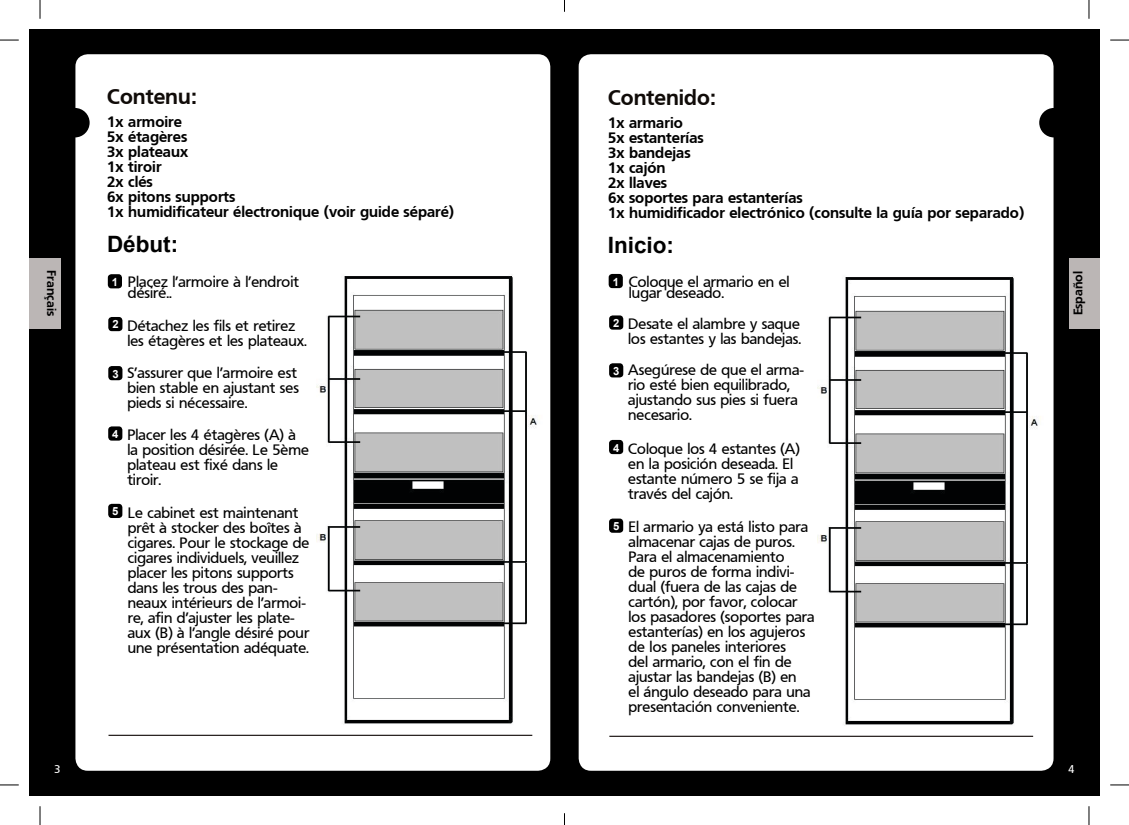
<style>
.page{position:relative;width:1129px;height:825px;background:#fff}
.page>*{position:absolute;margin:0;border:0;box-sizing:border-box;transform-origin:0 0}
.t1{font:700 22.5px "Arial";color:#000}
.t2{font:700 21.25px "Frutiger BQ";color:#100b08}
.t3{font:15px/15px "Frutiger BQ";color:#000}
.t4{font:700 15px/15px "Frutiger BQ";color:#000}
.t5{font:700 12.5px "Frutiger BQ";color:#000}
.t6{font:700 11.25px "Arial";color:#fff}
.t7{font:11.25px "Frutiger BQ";color:#fff}
</style>
<div class="page">
<div style="left:29px;top:29px;width:1070px;height:766px;background:#000"></div>
<div style="left:75px;top:54px;width:475px;height:716px;background:#fff;border-radius:12px"></div>
<div style="left:60px;top:108px;width:30px;height:29px;background:#000;border-radius:50%"></div>
<div style="left:579px;top:54px;width:474px;height:716px;background:#fff;border-radius:12px"></div>
<div style="left:1039px;top:108px;width:30px;height:29px;background:#000;border-radius:50%"></div>
<div style="left:29px;top:257px;width:31px;height:71px;background:#bbb6b5"></div>
<div style="left:1069px;top:257px;width:30px;height:71px;background:#bbb6b5"></div>
<img style="left:317px;top:276px;width:223px;height:448px">
<div style="left:108px;top:274px;width:14px;height:14px;background:#000;border-radius:4px"></div>
<div style="left:108px;top:317px;width:14px;height:14px;background:#000;border-radius:4px"></div>
<div style="left:108px;top:366px;width:14px;height:14px;background:#000;border-radius:4px"></div>
<div style="left:108px;top:426px;width:14px;height:14px;background:#000;border-radius:4px"></div>
<div style="left:108px;top:503px;width:14px;height:14px;background:#000;border-radius:4px"></div>
<hr style="left:109px;top:734px;width:423px;height:1px;background:#27211f">
<img style="left:817px;top:277px;width:224px;height:448px">
<div style="left:609px;top:274px;width:14px;height:14px;background:#000;border-radius:4px"></div>
<div style="left:609px;top:315px;width:14px;height:14px;background:#000;border-radius:4px"></div>
<div style="left:609px;top:363px;width:14px;height:14px;background:#000;border-radius:4px"></div>
<div style="left:609px;top:439px;width:14px;height:15px;background:#000;border-radius:4px"></div>
<div style="left:609px;top:518px;width:14px;height:14px;background:#000;border-radius:4px"></div>
<hr style="left:609px;top:735px;width:424px;height:1px;background:#27211f">
<svg style="left:0;top:39px;width:19px;height:2px"></svg>
<svg style="left:1110px;top:39px;width:19px;height:2px"></svg>
<svg style="left:0;top:784px;width:19px;height:1px"></svg>
<svg style="left:1110px;top:784px;width:19px;height:1px"></svg>
<svg style="left:39px;top:0;width:2px;height:19px"></svg>
<svg style="left:39px;top:806px;width:2px;height:18px"></svg>
<svg style="left:1088px;top:0;width:2px;height:19px"></svg>
<svg style="left:1088px;top:806px;width:2px;height:18px"></svg>
<h2 class="t2" style="left:107px;top:84px;width:91px">Contenu:</h2>
<p class="t4" style="left:107px;top:114px;width:349px">1x armoire<br>5x étagères<br>3x plateaux<br>1x tiroir<br>2x clés<br>6x pitons supports<br>1x humidificateur électronique (voir guide séparé)</p>
<h1 class="t1" style="left:107px;top:228px;width:73px">Début:</h1>
<h2 class="t2" style="left:608px;top:85px;width:109px">Contenido:</h2>
<p class="t4" style="left:608px;top:115px;width:418px">1x armario<br>5x estanterías<br>3x bandejas<br>1x cajón<br>2x llaves<br>6x soportes para estanterías<br>1x humidificador electrónico (consulte la guía por separado)</p>
<h1 class="t1" style="left:608px;top:229px;width:68px">Inicio:</h1>
<p class="t5" style="left:59px;top:270px;width:47px;rotate:90deg">Français</p>
<p class="t5" style="left:1071px;top:315px;width:46px;rotate:-90deg">Español</p>
<p class="t3" style="left:629px;top:276px;width:162px;line-height:11.2px">Coloque el armario en el lugar deseado.</p>
<p class="t3" style="left:128px;top:276px;width:173px;line-height:11.2px">Placez l’armoire à l’endroit désiré..</p>
<p class="t6" style="left:613px;top:273px;width:8px">1</p>
<p class="t6" style="left:613px;top:315px;width:8px">2</p>
<p class="t6" style="left:613px;top:363px;width:8px">3</p>
<p class="t6" style="left:112px;top:274px;width:8px">1</p>
<p class="t6" style="left:112px;top:316px;width:8px">2</p>
<p class="t3" style="left:628px;top:316px;width:175px">Desate el alambre y saque los estantes y las bandejas.</p>
<p class="t3" style="left:628px;top:362px;width:177px">Asegúrese de que el arma&shy;rio esté bien equilibrado, ajustando sus pies si fuera necesario.</p>
<p class="t3" style="left:628px;top:441px;width:173px">Coloque los 4 estantes (A) en la posición deseada. El estante número 5 se fija a través del cajón.</p>
<p class="t3" style="left:628px;top:519px;width:188px">El armario ya está listo para almacenar cajas de puros.<br>Para el almacenamiento<br>de puros de forma indivi&shy;dual (fuera de las cajas de cartón), por favor, colocar los pasadores (soportes para estanterías) en los agujeros de los paneles interiores<br>del armario, con el fin de ajustar las bandejas (B) en<br>el ángulo deseado para una presentación conveniente.</p>
<p class="t3" style="left:127px;top:318px;width:181px">Détachez les fils et retirez les étagères et les plateaux.</p>
<p class="t3" style="left:127px;top:365px;width:173px">S’assurer que l’armoire est bien stable en ajustant ses pieds si nécessaire.</p>
<p class="t3" style="left:127px;top:427px;width:183px">Placer les 4 étagères (A) à la position désirée. Le 5ème plateau est fixé dans le tiroir.</p>
<p class="t3" style="left:128px;top:504px;width:183px">Le cabinet est maintenant prêt à stocker des boîtes à cigares. Pour le stockage de cigares individuels, veuillez placer les pitons supports dans les trous des pan&shy;neaux intérieurs de l’armoi&shy;re, afin d’ajuster les plate&shy;aux (B) à l’angle désiré pour une présentation adéquate.</p>
<p class="t6" style="left:112px;top:365px;width:8px">3</p>
<p class="t6" style="left:112px;top:426px;width:8px">4</p>
<p class="t6" style="left:613px;top:439px;width:8px">4</p>
<p class="t6" style="left:112px;top:503px;width:8px">5</p>
<p class="t6" style="left:613px;top:518px;width:8px">5</p>
<p class="t7" style="left:54px;top:762px;width:8px">3</p>
<p class="t7" style="left:1068px;top:762px;width:8px">4</p>
</div>
